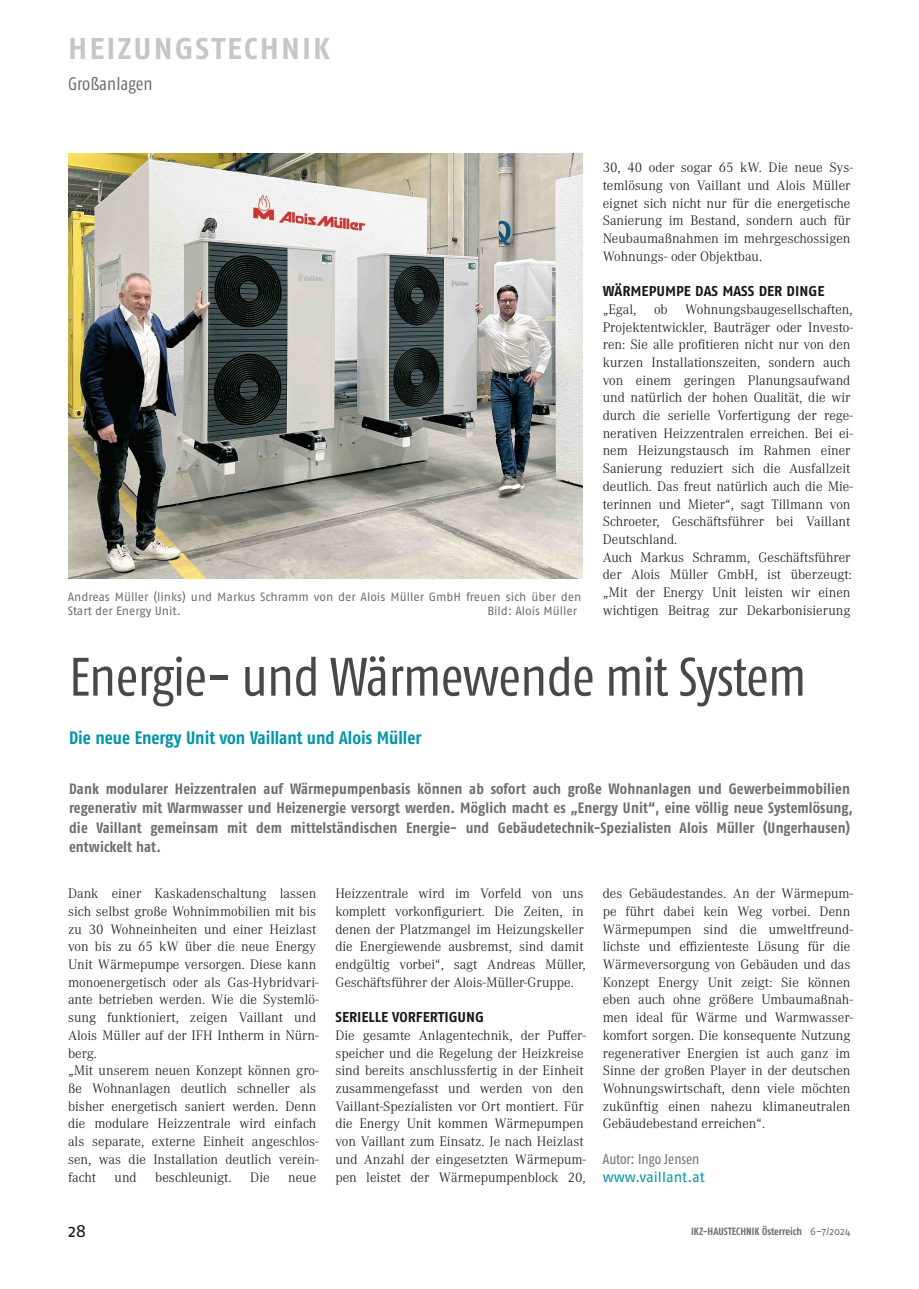
<style>
.page{position:relative;width:919px;height:1289px;background:#fff}
.page>*{position:absolute;margin:0;border:0;box-sizing:border-box;transform-origin:0 0}
.t1{font:condensed 54px "Fago OT";letter-spacing:-.02em;color:#484847}
.t2{font:700 30px "Fago OT";letter-spacing:.07em;color:#c6c6c6}
.t3{font:700 condensed 18px "Fago OT";color:#0094a9}
.t4{font:condensed 18px "Fago OT";letter-spacing:-.005em;color:#6f6e6e}
.t5{font:18px "Fago OT";color:#181715}
.t6{font:700 condensed 15px/19.5px "Fago OT";letter-spacing:.005em;color:#6f6e6e}
.t7{font:300 14.25px/17.7px "Corporate A";color:#181715}
.t8{font:700 14.25px "Fago OT";color:#181715}
.t9{font:condensed 14.25px "Fago OT";color:#6f6e6e}
.t10{font:14.25px "Fago OT";color:#0094a9}
.t11{font:12px/14.5px "Fago OT";letter-spacing:-.005em;color:#6f6e6e}
.t12{font:700 condensed 10.5px "Fago OT";letter-spacing:-.005em;color:#6f6e6e}
.s1{font-weight:400;font-stretch:normal}
</style>
<div class="page">
<img style="left:68px;top:153px;width:515px;height:426px">
<h2 class="t2" style="left:68px;top:30px;width:263px">HEIZUNGSTECHNIK</h2>
<p class="t4" style="left:68px;top:73px;width:86px">Großanlagen</p>
<p class="t11" style="left:68px;top:589px;width:515px">Andreas Müller (links) und Markus Schramm von der Alois Müller GmbH freuen sich über den<br>Start der Energy Unit.</p>
<p class="t11" style="left:487px;top:603px;width:91px">Bild: Alois Müller</p>
<p class="t7" style="left:602px;top:159px;width:251px">30, 40 oder sogar 65 kW. Die neue Sys&shy;temlösung von Vaillant und Alois Müller eignet sich nicht nur für die energetische Sanierung im Bestand, sondern auch für Neubaumaßnahmen im mehrgeschossigen Wohnungs- oder Objektbau.</p>
<p class="t8" style="left:602px;top:282px;width:223px">WÄRMEPUMPE DAS MASS DER DINGE</p>
<p class="t7" style="left:602px;top:300px;width:251px">„Egal, ob Wohnungsbaugesellschaften, Projektentwickler, Bauträger oder Investo&shy;ren: Sie alle profitieren nicht nur von den kurzen Installationszeiten, sondern auch von einem geringen Planungsaufwand und natürlich der hohen Qualität, die wir durch die serielle Vorfertigung der rege&shy;nerativen Heizzentralen erreichen. Bei ei&shy;nem Heizungstausch im Rahmen einer Sanierung reduziert sich die Ausfallzeit deutlich. Das freut natürlich auch die Mie&shy;terinnen und Mieter“, sagt Tillmann von Schroeter, Geschäftsführer bei Vaillant Deutschland.<br>Auch Markus Schramm, Geschäftsführer der Alois Müller GmbH, ist überzeugt: „Mit der Energy Unit leisten wir einen wichtigen Beitrag zur Dekarbonisierung</p>
<h1 class="t1" style="left:69px;top:644px;width:738px">Energie- und Wärmewende mit System</h1>
<p class="t3" style="left:69px;top:726px;width:354px">Die neue Energy Unit von Vaillant und Alois Müller</p>
<p class="t6" style="left:69px;top:778px;width:785px">Dank modularer Heizzentralen auf Wärmepumpenbasis können ab sofort auch große Wohnanlagen und Gewerbeimmobilien regenerativ mit Warmwasser und Heizenergie versorgt werden. Möglich macht es „Energy Unit“, eine völlig neue Systemlösung, die Vaillant gemeinsam mit dem mittelständischen Energie- und Gebäudetechnik-Spezialisten Alois Müller (Ungerhausen) entwickelt hat.</p>
<p class="t7" style="left:68px;top:885px;width:252px">Dank einer Kaskadenschaltung lassen sich selbst große Wohnimmobilien mit bis zu 30 Wohneinheiten und einer Heizlast von bis zu 65 kW über die neue Energy Unit Wärmepumpe versorgen. Diese kann monoenergetisch oder als Gas-Hybridvari&shy;ante betrieben werden. Wie die Systemlö&shy;sung funktioniert, zeigen Vaillant und Alois Müller auf der IFH Intherm in Nürn&shy;berg.<br>„Mit unserem neuen Konzept können gro&shy;ße Wohnanlagen deutlich schneller als bisher energetisch saniert werden. Denn die modulare Heizzentrale wird einfach als separate, externe Einheit angeschlos&shy;sen, was die Installation deutlich verein&shy;facht</p>
<p class="t7" style="left:115px;top:1168px;width:24px">und</p>
<p class="t7" style="left:155px;top:1168px;width:78px">beschleunigt.</p>
<p class="t7" style="left:250px;top:1168px;width:21px">Die</p>
<p class="t7" style="left:288px;top:1168px;width:29px">neue</p>
<p class="t7" style="left:335px;top:885px;width:252px">Heizzentrale wird im Vorfeld von uns komplett vorkonfiguriert. Die Zeiten, in denen der Platzmangel im Heizungskeller die Energiewende ausbremst, sind damit endgültig vorbei“, sagt Andreas Müller, Geschäftsführer der Alois-Müller-Gruppe.</p>
<p class="t8" style="left:335px;top:1008px;width:150px">SERIELLE VORFERTIGUNG</p>
<p class="t7" style="left:335px;top:1026px;width:252px">Die gesamte Anlagentechnik, der Puffer&shy;speicher und die Regelung der Heizkreise sind bereits anschlussfertig in der Einheit zusammengefasst und werden von den Vaillant-Spezialisten vor Ort montiert. Für die Energy Unit kommen Wärmepumpen von Vaillant zum Einsatz. Je nach Heizlast und Anzahl der eingesetzten Wärmepum&shy;pen leistet der Wärmepumpenblock 20,</p>
<p class="t7" style="left:602px;top:885px;width:251px">des Gebäudestandes. An der Wärmepum&shy;pe führt dabei kein Weg vorbei. Denn Wärmepumpen sind die umweltfreund&shy;lichste und effizienteste Lösung für die Wärmeversorgung von Gebäuden und das Konzept Energy Unit zeigt: Sie können eben auch ohne größere Umbaumaßnah&shy;men ideal für Wärme und Warmwasser&shy;komfort sorgen. Die konsequente Nutzung regenerativer Energien ist auch ganz im Sinne der großen Player in der deutschen Wohnungswirtschaft, denn viele möchten zukünftig einen nahezu klimaneutralen Gebäudebestand erreichen“.</p>
<p class="t9" style="left:602px;top:1150px;width:98px">Autor: Ingo Jensen</p>
<p class="t10" style="left:602px;top:1167px;width:104px">www.vaillant.at</p>
<p class="t5" style="left:68px;top:1220px;width:20px">28</p>
<p class="t12" style="left:691px;top:1224px;width:161px">IKZ-HAUSTECHNIK Österreich <span class="s1">6-7/2024</span></p>
</div>
